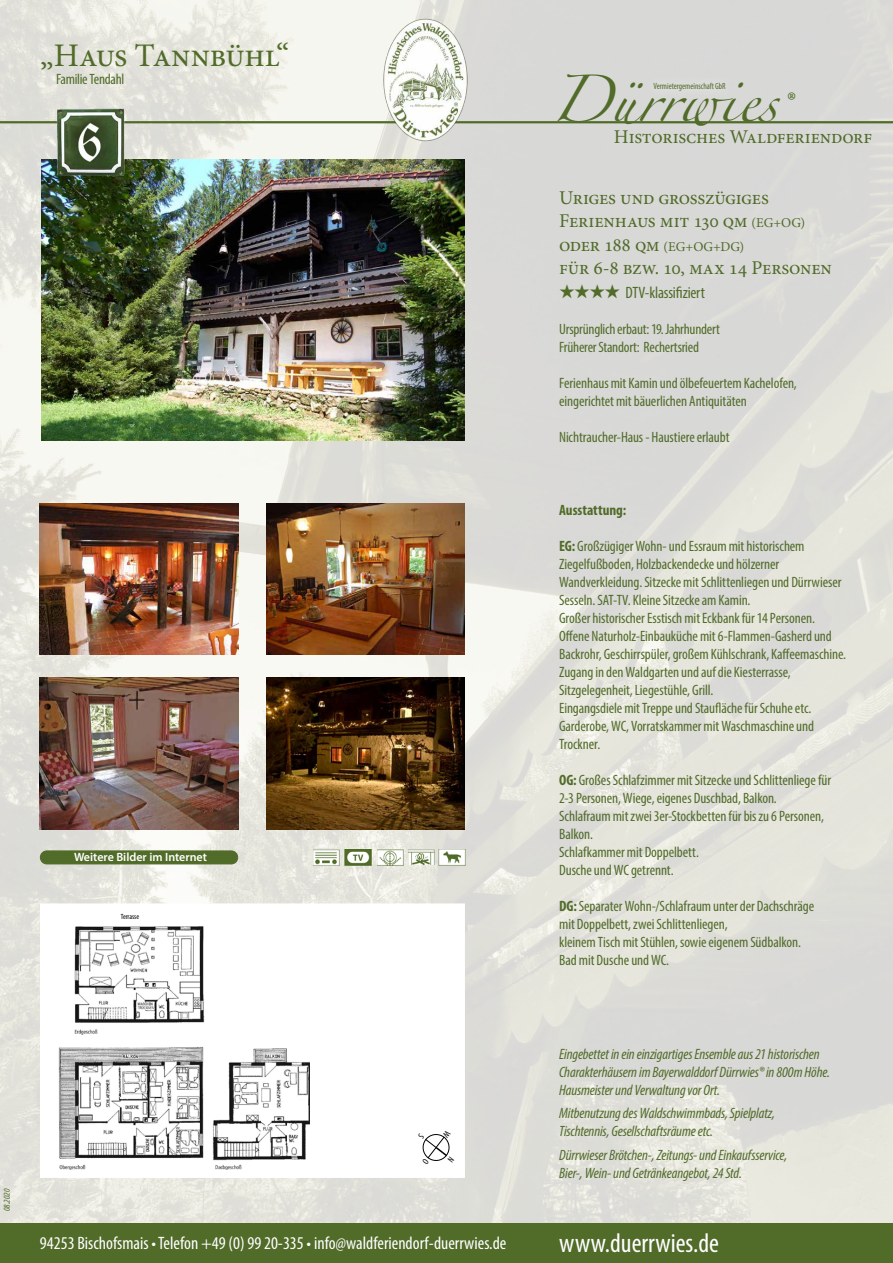
<style>
.page{position:relative;width:893px;height:1263px;background:#fff}
.page>*{position:absolute;margin:0;border:0;box-sizing:border-box;transform-origin:0 0}
.t1{font:42px "Zapfino";color:#516b29}
.t2{font:33px "Minion Pro";letter-spacing:-.005em;color:#516b29}
.t3{font:28.2px "Minion Pro";color:#516b29}
.t4{font:condensed 27px "Myriad Pro";color:#fff}
.t5{font:19.5px/23.4px "Minion Pro";letter-spacing:-.01em;color:#516b29}
.t6{font:condensed 18px "Myriad Pro";color:#fff}
.t7{font:condensed 16.5px "Myriad Pro";letter-spacing:-.01em;color:#516b29}
.t8{font:condensed 15px/18px "Myriad Pro";letter-spacing:-.005em;color:#516b29}
.t9{font:italic condensed 15px/18px "Myriad Pro";letter-spacing:-.01em;color:#516b29}
.t10{font:700 condensed 15px "Myriad Pro";letter-spacing:-.005em;color:#516b29}
.t11{font:13.5px "Minion Pro";color:#516b29}
.t12{font:600 12px "Myriad Pro";color:#fff}
.t13{font:condensed 9px "Myriad Pro";color:#516b29;scale:.93 1}
.t14{font:italic condensed 9px "Myriad Pro";letter-spacing:-.015em;color:#516b29}
.t15{font:condensed 7.5px "Myriad Pro";color:#000}
.s1{font-size:13.5px}
.s2{font-size:19.5px}
.s3{font-weight:700}
</style>
<div class="page">
<img style="left:0;top:0;width:893px;height:1223px">
<hr style="left:0;top:121px;width:893px;height:2px;background:#516b29">
<div style="left:0;top:1223px;width:893px;height:40px;background:#516b29"></div>
<div style="left:40px;top:851px;width:198px;height:13px;background:#516b29;border-radius:7px"></div>
<div style="left:40px;top:850px;width:198px;height:14px;border:1px solid #516b29;border-radius:7px"></div>
<div style="left:40px;top:903px;width:425px;height:275px;background:#fff"></div>
<img style="left:41px;top:159px;width:424px;height:282px">
<img style="left:56px;top:108px;width:69px;height:68px">
<img style="left:40px;top:504px;width:198px;height:150px">
<img style="left:267px;top:504px;width:198px;height:150px">
<img style="left:40px;top:677px;width:198px;height:152px">
<img style="left:267px;top:677px;width:198px;height:152px">
<img style="left:313px;top:849px;width:27px;height:16px">
<img style="left:377px;top:849px;width:27px;height:16px">
<img style="left:408px;top:850px;width:26px;height:15px">
<img style="left:439px;top:849px;width:26px;height:16px">
<img style="left:345px;top:849px;width:27px;height:16px">
<img style="left:58px;top:926px;width:252px;height:243px">
<div style="left:645px;top:74px;width:90px;height:26px;background:#d9d9d9"></div>
<img style="left:381px;top:16px;width:88px;height:126px">
<svg style="left:422px;top:1134px;width:28px;height:27px"></svg>
<h2 class="t2" style="left:40px;top:33px;width:251px">„Haus Tannbühl“</h2>
<p class="t8" style="left:56px;top:69px;width:70px">Familie Tendahl</p>
<p class="t12" style="left:74px;top:850px;width:135px">Weitere Bilder im Internet</p>
<p class="t15" style="left:121px;top:912px;width:20px">Terrasse</p>
<h1 class="t1" style="left:551px;top:82px;width:228px">Dürrwies</h1>
<p class="t13" style="left:654px;top:81px;width:79px">Vermietergemeinschaft GbR</p>
<h3 class="t3" style="left:787px;top:83px;width:11px">®</h3>
<h3 class="t5" style="left:614px;top:125px;width:260px">Historisches Waldferiendorf</h3>
<h3 class="t5" style="left:559px;top:186px;width:247px">Uriges und grosszügiges<br>Ferienhaus mit 130 qm <span class="s1">(EG+OG)</span></h3>
<p class="t11" style="left:559px;top:237px;width:187px"><span class="s2">oder 188 qm</span> (EG+OG+DG)</p>
<h3 class="t5" style="left:559px;top:256px;width:274px">für 6-8 bzw. 10, max 14 Personen</h3>
<p class="t7" style="left:559px;top:282px;width:147px">★★★★ DTV-klassifiziert</p>
<p class="t8" style="left:559px;top:320px;width:162px">Ursprünglich erbaut: 19. Jahrhundert<br>Früherer Standort: Rechertsried</p>
<p class="t8" style="left:559px;top:374px;width:239px">Ferienhaus mit Kamin und ölbefeuertem Kachelofen, eingerichtet mit bäuerlichen Antiquitäten</p>
<p class="t8" style="left:559px;top:428px;width:172px">Nichtraucher-Haus - Haustiere erlaubt</p>
<p class="t10" style="left:559px;top:501px;width:69px">Ausstattung:</p>
<p class="t8" style="left:559px;top:537px;width:288px"><span class="s3">EG:</span> Großzügiger Wohn- und Essraum mit historischem Ziegelfußboden, Holzbackendecke und hölzerner Wandverkleidung. Sitzecke mit Schlittenliegen und Dürrwieser Sesseln. SAT-TV. Kleine Sitzecke am Kamin.<br>Großer historischer Esstisch mit Eckbank für 14 Personen.<br>Offene Naturholz-Einbauküche mit 6-Flammen-Gasherd und Backrohr, Geschirrspüler, großem Kühlschrank, Kaffeemaschine.<br>Zugang in den Waldgarten und auf die Kiesterrasse, Sitzgelegenheit, Liegestühle, Grill.<br>Eingangsdiele mit Treppe und Staufläche für Schuhe etc.<br>Garderobe, WC, Vorratskammer mit Waschmaschine und Trockner.</p>
<p class="t8" style="left:559px;top:771px;width:273px"><span class="s3">OG:</span> Großes Schlafzimmer mit Sitzecke und Schlittenliege für 2-3 Personen, Wiege, eigenes Duschbad, Balkon.<br>Schlafraum mit zwei 3er-Stockbetten für bis zu 6 Personen, Balkon.<br>Schlafkammer mit Doppelbett.<br>Dusche und WC getrennt.</p>
<p class="t8" style="left:559px;top:897px;width:257px"><span class="s3">DG:</span> Separater Wohn-/Schlafraum unter der Dachschräge mit Doppelbett, zwei Schlittenliegen,<br>kleinem Tisch mit Stühlen, sowie eigenem Südbalkon.<br>Bad mit Dusche und WC.</p>
<p class="t14" style="left:1px;top:1211px;width:24px;rotate:-90deg">08.2020</p>
<p class="t9" style="left:559px;top:1045px;width:272px">Eingebettet in ein einzigartiges Ensemble aus 21 historischen<br>Charakterhäusern im Bayerwalddorf Dürrwies® in 800m Höhe.<br>Hausmeister und Verwaltung vor Ort.</p>
<p class="t9" style="left:559px;top:1104px;width:217px">Mitbenutzung des Waldschwimmbads, Spielplatz,<br>Tischtennis, Gesellschaftsräume etc.</p>
<p class="t9" style="left:559px;top:1146px;width:230px">Dürrwieser Brötchen-, Zeitungs- und Einkaufsservice,<br>Bier-, Wein- und Getränkeangebot, 24 Std.</p>
<p class="t6" style="left:40px;top:1232px;width:468px">94253 Bischofsmais • Telefon +49 (0) 99 20-335 • info@waldferiendorf-duerrwies.de</p>
<h3 class="t4" style="left:559px;top:1227px;width:161px">www.duerrwies.de</h3>
</div>
